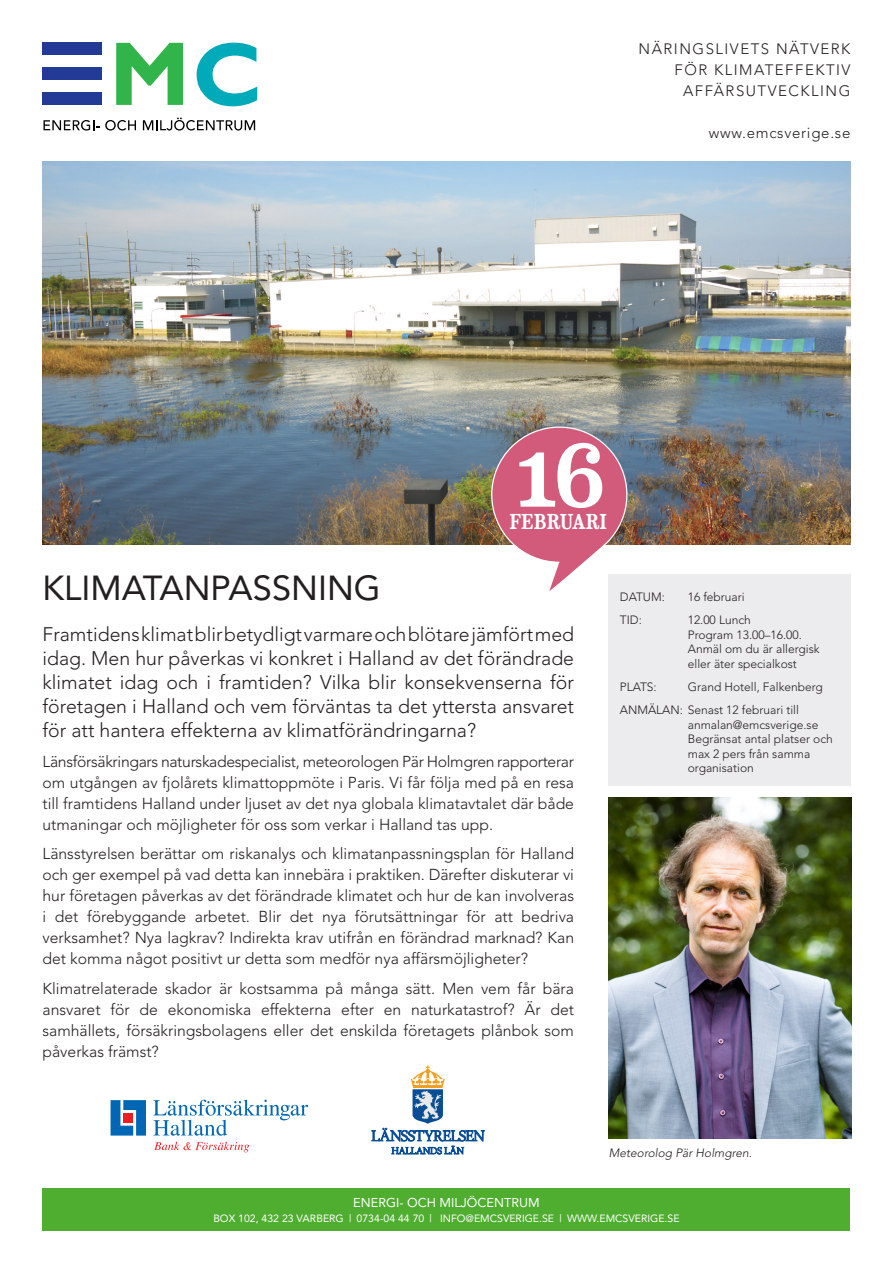
<style>
.page{position:relative;width:893px;height:1263px;background:#fff}
.page>*{position:absolute;margin:0;border:0;box-sizing:border-box;transform-origin:0 0}
.t1{font:700 99.75px "CA Normal Serif";color:#fff}
.t2{font:34.5px "Avenir LT Std";color:#231f20}
.t3{font:700 21.6px "CA Normal Serif";color:#fff}
.t4{font:300 19.5px/24px "Avenir LT Std";color:#231f20;text-align:justify}
.t5{font:300 15.75px/21px "Avenir LT Std";color:#231f20;text-align:justify}
.t6{font:300 15px/21px "Avenir LT Std";letter-spacing:.1em;color:#231f20;text-align:right}
.t7{font:300 15px "Avenir LT Std";letter-spacing:.05em;color:#231f20}
.t8{font:12.75px "Avenir";color:#fff}
.t9{font:300 12px/14.5px "Avenir LT Std";color:#231f20}
.t10{font:italic 300 12px "Avenir LT Std";color:#231f20}
.t11{font:10.5px "Avenir";color:#fff}
</style>
<div class="page">
<img style="left:43px;top:162px;width:807px;height:382px">
<svg style="left:116px;top:43px;width:67px;height:62px"></svg>
<svg style="left:197px;top:43px;width:60px;height:63px"></svg>
<div style="left:43px;top:43px;width:59px;height:12px;background:#233b96"></div>
<div style="left:43px;top:92px;width:59px;height:13px;background:#233b96"></div>
<div style="left:43px;top:68px;width:59px;height:12px;background:#233b96"></div>
<svg style="left:43px;top:120px;width:93px;height:11px"></svg>
<svg style="left:143px;top:118px;width:112px;height:13px"></svg>
<div style="left:43px;top:1188px;width:807px;height:43px;background:#4fad2f"></div>
<div style="left:608px;top:574px;width:242px;height:211px;background:#ececee"></div>
<svg style="left:490px;top:426px;width:138px;height:165px"></svg>
<img style="left:609px;top:797px;width:243px;height:341px">
<svg style="left:153px;top:1100px;width:155px;height:36px"></svg>
<svg style="left:154px;top:1142px;width:95px;height:10px"></svg>
<svg style="left:111px;top:1100px;width:35px;height:35px"></svg>
<svg style="left:372px;top:1065px;width:112px;height:89px"></svg>
<p class="t6" style="left:639px;top:38px;width:213px">NÄRINGSLIVETS NÄTVERK<br>FÖR KLIMATEFFEKTIV<br>AFFÄRSUTVECKLING</p>
<p class="t7" style="left:709px;top:124px;width:143px">www.emcsverige.se</p>
<h1 class="t1" style="left:511px;top:403px;width:96px">16</h1>
<h3 class="t3" style="left:510px;top:507px;width:99px">FEBRUARI</h3>
<h2 class="t2" style="left:43px;top:568px;width:340px">KLIMATANPASSNING</h2>
<p class="t4" style="left:43px;top:622px;width:533px">Framtidens klimat blir betydligt varmare och blötare jämfört med idag. Men hur påverkas vi konkret i Halland av det förändrade klimatet idag och i framtiden? Vilka blir konsekvenserna för företagen i Halland och vem förväntas ta det yttersta ansvaret för att hantera effekterna av klimatförändringarna?</p>
<p class="t5" style="left:43px;top:751px;width:533px">Länsförsäkringars naturskadespecialist, meteorologen Pär Holmgren rapporterar om utgången av fjolårets klimattoppmöte i Paris. Vi får följa med på en resa till framtidens Halland under ljuset av det nya globala klimatavtalet där både utmaningar och möjligheter för oss som verkar i Halland tas upp.</p>
<p class="t5" style="left:43px;top:843px;width:533px">Länsstyrelsen berättar om riskanalys och klimatanpassningsplan för Halland och ger exempel på vad detta kan innebära i praktiken. Därefter diskuterar vi hur företagen påverkas av det förändrade klimatet och hur de kan involveras i det förebyggande arbetet. Blir det nya förutsättningar för att bedriva verksamhet? Nya lagkrav? Indirekta krav utifrån en förändrad marknad? Kan det komma något positivt ur detta som medför nya affärsmöjligheter?</p>
<p class="t5" style="left:43px;top:978px;width:533px">Klimatrelaterade skador är kostsamma på många sätt. Men vem får bära ansvaret för de ekonomiska effekterna efter en naturkatastrof? Är det samhällets, försäkringsbolagens eller det enskilda företagets plånbok som påverkas främst?</p>
<p class="t9" style="left:620px;top:590px;width:47px">DATUM:</p>
<p class="t9" style="left:688px;top:590px;width:58px">16 februari</p>
<p class="t9" style="left:620px;top:613px;width:24px">TID:</p>
<p class="t9" style="left:688px;top:613px;width:133px">12.00 Lunch<br>Program 13.00–16.00.<br>Anmäl om du är allergisk eller äter specialkost</p>
<p class="t9" style="left:620px;top:680px;width:38px">PLATS:</p>
<p class="t9" style="left:620px;top:675px;width:205px;line-height:23.1px;text-indent:68px">Grand Hotell, Falkenberg<br>ANMÄLAN: Senast 12 februari till</p>
<p class="t9" style="left:688px;top:717px;width:146px">anmalan@emcsverige.se<br>Begränsat antal platser och max 2 pers från samma organisation</p>
<p class="t10" style="left:609px;top:1145px;width:145px">Meteorolog Pär Holmgren.</p>
<p class="t8" style="left:353px;top:1195px;width:188px">ENERGI- OCH MILJÖCENTRUM</p>
<p class="t11" style="left:213px;top:1213px;width:468px">BOX 102, 432 23 VARBERG | 0734-04 44 70 | INFO@EMCSVERIGE.SE | WWW.EMCSVERIGE.SE</p>
</div>
